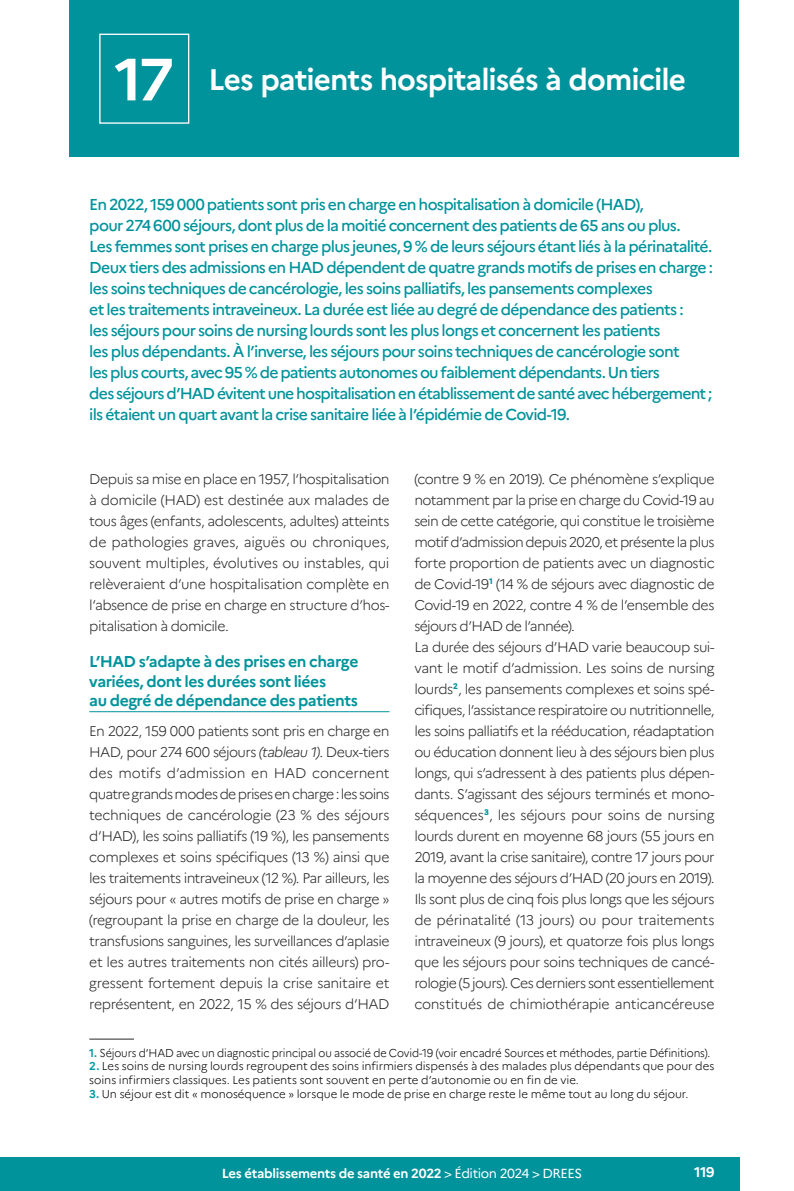
<style>
.page{position:relative;width:794px;height:1191px;background:#fff}
.page>*{position:absolute;margin:0;border:0;box-sizing:border-box;transform-origin:0 0}
.Fiche_num{font:700 59.5px "Marianne";color:#fff}
.Titre_1__Titre_fiche{font:700 29.75px "Marianne";letter-spacing:-.03em;color:#fff}
.Chapô{font:500 15.75px/21px "Marianne";letter-spacing:-.05em;color:#00939c}
.Titre_2__Inter{font:700 15.75px/19.2px "Marianne";letter-spacing:-.03em;color:#00939c}
.Texte{font:300 14px/21px "Marianne";letter-spacing:-.035em;color:#272726;text-align:justify}
.t1{font:700 14px "Marianne";color:#fff}
.t2{font:700 13.12px "Marianne";letter-spacing:-.025em;color:#fff}
.t3{font:300 11.38px/13.7px "Marianne";letter-spacing:-.005em;color:#000}
.t4{font:300 11.38px "Marianne";letter-spacing:-.005em;color:#000;scale:.95 1}
.s1{font-weight:700;color:#009ca5}
.s2{font-style:italic}
.s3{font-weight:400}
</style>
<div class="page">
<div style="left:0;top:1157px;width:739px;height:34px;background:#00939c"></div>
<div style="left:69px;top:0;width:670px;height:156px;background:#00939c"></div>
<div style="left:99px;top:34px;width:90px;height:90px;border:1px solid #fff"></div>
<hr style="left:89px;top:711px;width:300px;height:1px;background:#00939c">
<hr style="left:89px;top:1038px;width:45px;height:1px;background:#272726">
<p class="Fiche_num" style="left:115px;top:43px;width:61px">17</p>
<p class="Titre_1__Titre_fiche" style="left:208px;top:61px;width:479px">Les patients hospitalisés à domicile</p>
<p class="Chapô" style="left:89px;top:194px;width:625px">En 2022, 159 000 patients sont pris en charge en hospitalisation à domicile (HAD),<br>pour 274 600 séjours, dont plus de la moitié concernent des patients de 65 ans ou plus.<br>Les femmes sont prises en charge plus jeunes, 9 % de leurs séjours étant liés à la périnatalité.<br>Deux tiers des admissions en HAD dépendent de quatre grands motifs de prises en charge : les soins techniques de cancérologie, les soins palliatifs, les pansements complexes<br>et les traitements intraveineux. La durée est liée au degré de dépendance des patients :<br>les séjours pour soins de nursing lourds sont les plus longs et concernent les patients<br>les plus dépendants. À l’inverse, les séjours pour soins techniques de cancérologie sont<br>les plus courts, avec 95 % de patients autonomes ou faiblement dépendants. Un tiers<br>des séjours d’HAD évitent une hospitalisation en établissement de santé avec hébergement ; ils étaient un quart avant la crise sanitaire liée à l’épidémie de Covid-19.</p>
<p class="Texte" style="left:414px;top:468px;width:302px">(contre 9 % en 2019). Ce phénomène s’explique notamment par la prise en charge du Covid-19 au sein de cette catégorie, qui constitue le troisième motif d’admission depuis 2020, et présente la plus forte proportion de patients avec un diagnostic de Covid-19<sup>1</sup> (14 % de séjours avec diagnostic de Covid-19 en 2022, contre 4 % de l’ensemble des séjours d’HAD de l’année).</p>
<p class="Texte" style="left:414px;top:636px;width:302px">La durée des séjours d’HAD varie beaucoup sui&shy;vant le motif d’admission. Les soins de nursing lourds<sup>2</sup>, les pansements complexes et soins spé&shy;cifiques, l’assistance respiratoire ou nutritionnelle, les soins palliatifs et la rééducation, réadaptation ou éducation donnent lieu à des séjours bien plus longs, qui s’adressent à des patients plus dépen&shy;dants. S’agissant des séjours terminés et mono&shy;séquences<sup>3</sup>, les séjours pour soins de nursing lourds durent en moyenne 68 jours (55 jours en 2019, avant la crise sanitaire), contre 17 jours pour la moyenne des séjours d’HAD (20 jours en 2019).<br>Ils sont plus de cinq fois plus longs que les séjours de périnatalité (13 jours) ou pour traitements intraveineux (9 jours), et quatorze fois plus longs que les séjours pour soins techniques de cancé&shy;rologie (5 jours). Ces derniers sont essentiellement constitués de chimiothérapie anticancéreuse</p>
<p class="t4" style="left:89px;top:1045px;width:655px"><span class="s1">1.</span> Séjours d’HAD avec un diagnostic principal ou associé de Covid-19 (voir encadré Sources et méthodes, partie Définitions).</p>
<p class="t3" style="left:89px;top:1059px;width:626px"><span class="s1">2.</span> Les soins de nursing lourds regroupent des soins infirmiers dispensés à des malades plus dépendants que pour des soins infirmiers classiques. Les patients sont souvent en perte d’autonomie ou en fin de vie.</p>
<p class="t3" style="left:89px;top:1086px;width:601px"><span class="s1">3.</span> Un séjour est dit « monoséquence » lorsque le mode de prise en charge reste le même tout au long du séjour.</p>
<p class="Texte" style="left:89px;top:468px;width:302px">Depuis sa mise en place en 1957, l’hospitalisation à domicile (HAD) est destinée aux malades de tous âges (enfants, adolescents, adultes) atteints de pathologies graves, aiguës ou chroniques, souvent multiples, évolutives ou instables, qui relèveraient d’une hospitalisation complète en l’absence de prise en charge en structure d’hos&shy;pitalisation à domicile.</p>
<p class="Titre_2__Inter" style="left:89px;top:652px;width:271px">L’HAD s’adapte à des prises en charge variées, dont les durées sont liées<br>au degré de dépendance des patients</p>
<p class="Texte" style="left:89px;top:720px;width:302px">En 2022, 159 000 patients sont pris en charge en HAD, pour 274 600 séjours <span class="s2">(tableau 1)</span>. Deux-tiers des motifs d’admission en HAD concernent quatre grands modes de prises en charge : les soins techniques de cancérologie (23 % des séjours d’HAD), les soins palliatifs (19 %), les pansements complexes et soins spécifiques (13 %) ainsi que les traitements intraveineux (12 %). Par ailleurs, les séjours pour « autres motifs de prise en charge » (regroupant la prise en charge de la douleur, les transfusions sanguines, les surveillances d’aplasie et les autres traitements non cités ailleurs) pro&shy;gressent fortement depuis la crise sanitaire et représentent, en 2022, 15 % des séjours d’HAD</p>
<p class="t2" style="left:222px;top:1165px;width:362px">Les établissements de santé en 2022 <span class="s3">&gt; Édition 2024 &gt; DREES</span></p>
<p class="t1" style="left:694px;top:1163px;width:22px">119</p>
</div>
